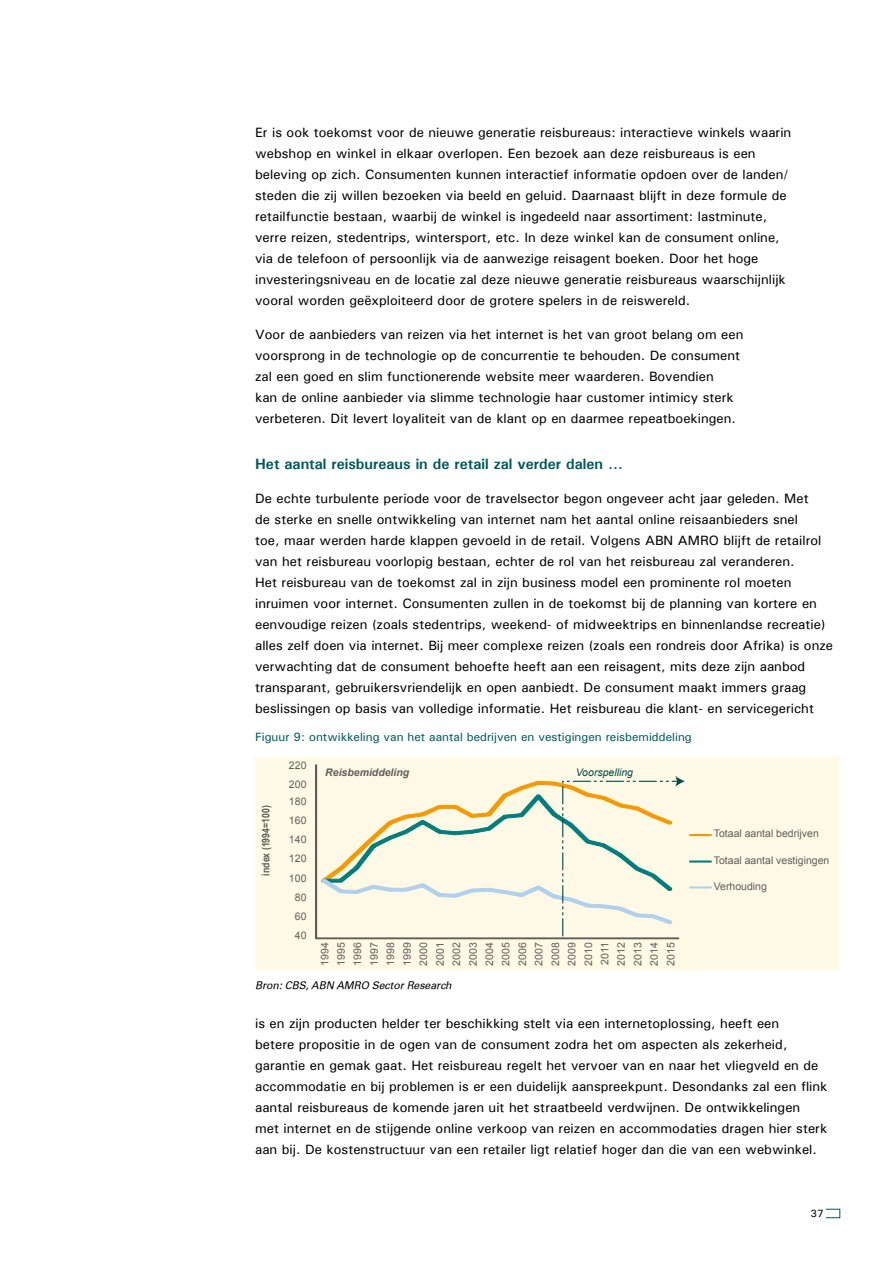
<style>
.page{position:relative;width:893px;height:1263px;background:#fff}
.page>*{position:absolute;margin:0;border:0;box-sizing:border-box;transform-origin:0 0}
.t1{font:700 15px "Univers";color:#005959}
.t2{font:13.5px/21px "Univers";color:#000}
.t3{font:12px "Univers";color:#005959}
.t4{font:10.5px/16.5px "Arial";color:#605e5a;text-align:justify}
.t5{font:italic 10.5px "Univers";color:#000}
.t6{font:700 10.5px "Arial";color:#605e5a;scale:.83 1}
.t7{font:italic 700 10.5px "Arial";color:#605e5a}
.t8{font:italic 10.5px "Arial";color:#004b49}
.t9{font:10.5px "Univers";color:#000}
</style>
<div class="page">
<div style="left:826px;top:1209px;width:14px;height:9px;border:1px solid #005959"></div>
<div style="left:255px;top:757px;width:584px;height:212px;background:#fff9e6"></div>
<div style="left:315px;top:764px;width:2px;height:175px;border:1px solid #605e5a"></div>
<div style="left:315px;top:937px;width:364px;height:2px;border:1px solid #605e5a"></div>
<svg style="left:321px;top:776px;width:391px;height:161px"></svg>
<p class="t2" style="left:255px;top:122px;width:538px">Er is ook toekomst voor de nieuwe generatie reisbureaus: interactieve winkels waarin webshop en winkel in elkaar overlopen. Een bezoek aan deze reisbureaus is een beleving op zich. Consumenten kunnen interactief informatie opdoen over de landen/ steden die zij willen bezoeken via beeld en geluid. Daarnaast blijft in deze formule de retailfunctie bestaan, waarbij de winkel is ingedeeld naar assortiment: lastminute, verre reizen, stedentrips, wintersport, etc. In deze winkel kan de consument online, via de telefoon of persoonlijk via de aanwezige reisagent boeken. Door het hoge investeringsniveau en de locatie zal deze nieuwe generatie reisbureaus waarschijnlijk vooral worden geëxploiteerd door de grotere spelers in de reiswereld.</p>
<p class="t2" style="left:255px;top:323px;width:490px">Voor de aanbieders van reizen via het internet is het van groot belang om een voorsprong in de technologie op de concurrentie te behouden. De consument zal een goed en slim functionerende website meer waarderen. Bovendien<br>kan de online aanbieder via slimme technologie haar customer intimicy sterk verbeteren. Dit levert loyaliteit van de klant op en daarmee repeatboekingen.</p>
<p class="t1" style="left:255px;top:455px;width:369px">Het aantal reisbureaus in de retail zal verder dalen …</p>
<p class="t2" style="left:255px;top:488px;width:580px">De echte turbulente periode voor de travelsector begon ongeveer acht jaar geleden. Met<br>de sterke en snelle ontwikkeling van internet nam het aantal online reisaanbieders snel<br>toe, maar werden harde klappen gevoeld in de retail. Volgens ABN AMRO blijft de retailrol van het reisbureau voorlopig bestaan, echter de rol van het reisbureau zal veranderen.<br>Het reisbureau van de toekomst zal in zijn business model een prominente rol moeten inruimen voor internet. Consumenten zullen in de toekomst bij de planning van kortere en eenvoudige reizen (zoals stedentrips, weekend- of midweektrips en binnenlandse recreatie) alles zelf doen via internet. Bij meer complexe reizen (zoals een rondreis door Afrika) is onze verwachting dat de consument behoefte heeft aan een reisagent, mits deze zijn aanbod transparant, gebruikersvriendelijk en open aanbiedt. De consument maakt immers graag beslissingen op basis van volledige informatie. Het reisbureau die klant- en servicegericht</p>
<p class="t3" style="left:255px;top:730px;width:438px">Figuur 9: ontwikkeling van het aantal bedrijven en vestigingen reisbemiddeling</p>
<p class="t6" style="left:259px;top:875px;width:86px;rotate:-90deg">index (1994=100)</p>
<p class="t4" style="left:289px;top:757px;width:19px">220</p>
<p class="t4" style="left:289px;top:776px;width:19px">200</p>
<p class="t4" style="left:289px;top:793px;width:19px">180</p>
<p class="t4" style="left:289px;top:812px;width:19px">160</p>
<p class="t4" style="left:289px;top:831px;width:19px">140</p>
<p class="t4" style="left:289px;top:850px;width:19px">120</p>
<p class="t4" style="left:289px;top:870px;width:19px">100</p>
<p class="t4" style="left:295px;top:889px;width:13px">80</p>
<p class="t4" style="left:295px;top:908px;width:13px">60</p>
<p class="t4" style="left:295px;top:927px;width:13px">40</p>
<p class="t7" style="left:325px;top:765px;width:86px">Reisbemiddeling</p>
<p class="t8" style="left:576px;top:765px;width:59px">Voorspelling</p>
<p class="t4" style="left:317px;top:966px;width:25px;rotate:-90deg">1994<br>1995<br>1996<br>1997<br>1998<br>1999<br>2000<br>2001<br>2002<br>2003<br>2004<br>2005<br>2006<br>2007<br>2008<br>2009<br>2010<br>2011<br>2012<br>2013<br>2014<br>2015</p>
<p class="t5" style="left:255px;top:979px;width:198px">Bron: CBS, ABN AMRO Sector Research</p>
<p class="t4" style="left:714px;top:825px;width:107px">Totaal aantal bedrijven</p>
<p class="t4" style="left:714px;top:852px;width:117px">Totaal aantal vestigingen</p>
<p class="t4" style="left:714px;top:878px;width:55px">Verhouding</p>
<p class="t2" style="left:255px;top:1013px;width:574px">is en zijn producten helder ter beschikking stelt via een internetoplossing, heeft een<br>betere propositie in de ogen van de consument zodra het om aspecten als zekerheid, garantie en gemak gaat. Het reisbureau regelt het vervoer van en naar het vliegveld en de accommodatie en bij problemen is er een duidelijk aanspreekpunt. Desondanks zal een flink aantal reisbureaus de komende jaren uit het straatbeeld verdwijnen. De ontwikkelingen met internet en de stijgende online verkoop van reizen en accommodaties dragen hier sterk aan bij. De kostenstructuur van een retailer ligt relatief hoger dan die van een webwinkel.</p>
<p class="t9" style="left:811px;top:1206px;width:15px">37</p>
</div>
